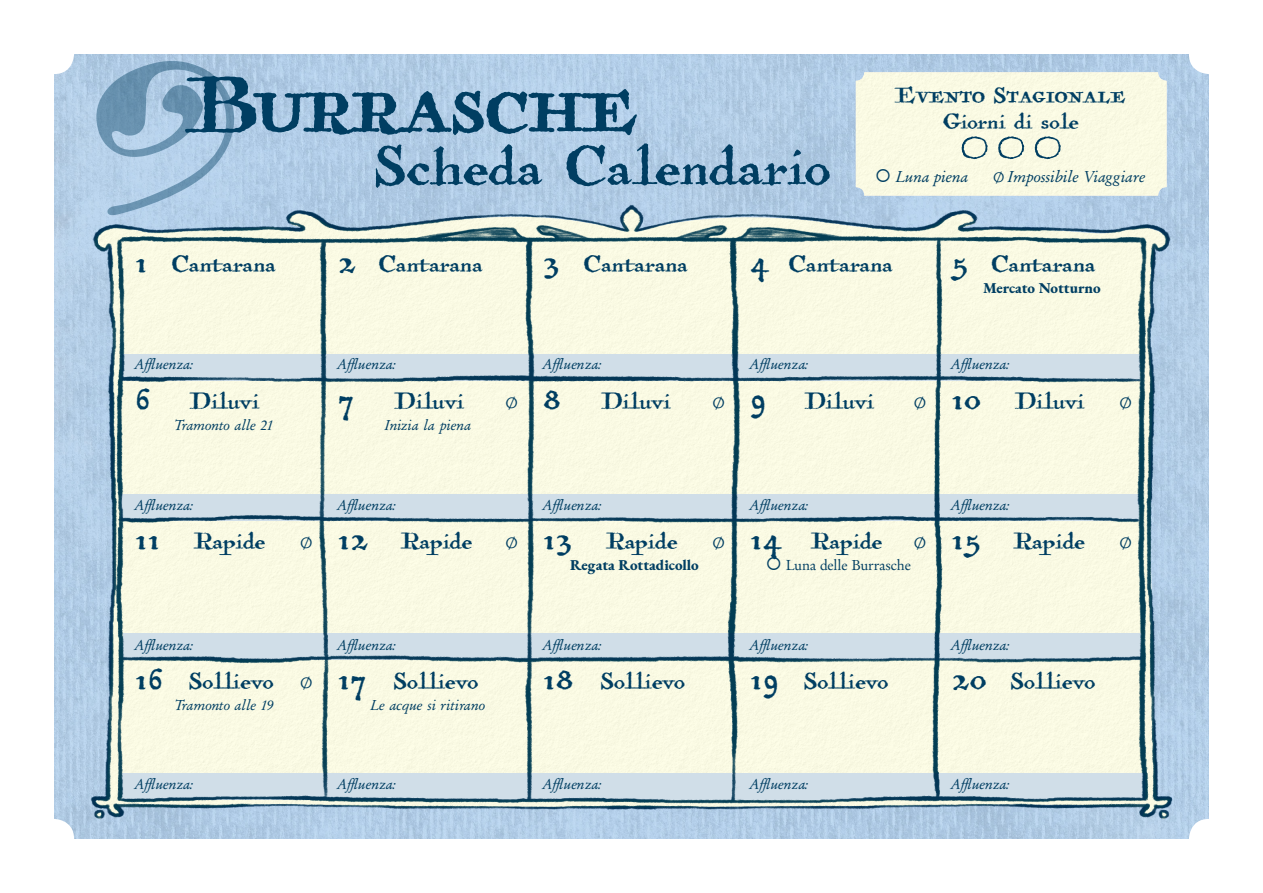
<style>
.page{position:relative;width:1263px;height:893px;background:#fff}
.page>*{position:absolute;margin:0;border:0;box-sizing:border-box;transform-origin:0 0}
.Season_Header{font:105px "Antiquarian";letter-spacing:.09em;color:#003e62}
.Season_Header-2{font:72px "Antiquarian";color:#003e62}
.t1{font:30px "Antiquarian";color:#003e62}
.Boccioli_H4{font:28.5px "Antiquarian";letter-spacing:.085em;color:#003e62}
.Boccioli_H4-2{font:28.5px "Antiquarian";color:#003e62}
.t2{font:18px "EB Garamond";color:#003e62}
.Calender_text{font:italic 16.5px "Garamond Oldstyle FS";letter-spacing:-.005em;color:#003e62}
.Calender_text-2{font:italic 15px "Garamond Oldstyle FS";letter-spacing:-.005em;color:#003e62}
.Calender_text-3{font:800 15px "EB Garamond";color:#003e62}
.Calender_text-4{font:15px "Garamond Oldstyle FS";letter-spacing:-.005em;color:#003e62}
.s1{font-family:"EB Garamond";font-style:normal}
.s2{font-size:45px}
.s3{font-family:"EB Garamond";font-size:18px}
</style>
<div class="page">
<img style="left:54px;top:54px;width:1155px;height:785px">
<img style="left:79px;top:187px;width:1112px;height:652px">
<div style="left:856px;top:72px;width:310px;height:124px;background:#fafae3"></div>
<svg style="left:962px;top:136px;width:25px;height:23px"></svg>
<svg style="left:998px;top:136px;width:26px;height:23px"></svg>
<svg style="left:1035px;top:136px;width:26px;height:23px"></svg>
<svg style="left:76px;top:54px;width:177px;height:163px;background:#b3cee7"></svg>
<p class="Season_Header" style="left:187px;top:32px;width:434px">Burrasche</p>
<p class="Season_Header-2" style="left:374px;top:116px;width:459px">Scheda Calendario</p>
<p class="Boccioli_H4" style="left:895px;top:76px;width:227px">Evento Stagionale</p>
<p class="Boccioli_H4-2" style="left:943px;top:101px;width:138px">Giorni di sole</p>
<p class="Calender_text" style="left:875px;top:167px;width:95px">○ Luna piena</p>
<p class="Calender_text" style="left:993px;top:167px;width:154px"><span class="s1">∅</span> Impossibile Viaggiare</p>
<p class="t1" style="left:135px;top:243px;width:142px"><span class="s2">1</span> Cantarana</p>
<p class="t1" style="left:338px;top:243px;width:147px"><span class="s2">2</span> Cantarana</p>
<p class="t1" style="left:544px;top:243px;width:146px"><span class="s2">3</span> Cantarana</p>
<p class="t1" style="left:750px;top:243px;width:144px"><span class="s2">4</span> Cantarana</p>
<p class="t1" style="left:952px;top:243px;width:146px"><span class="s2">5</span> Cantarana</p>
<p class="Calender_text-3" style="left:983px;top:278px;width:119px">Mercato Notturno</p>
<p class="Calender_text-2" style="left:135px;top:355px;width:59px">Affluenza:</p>
<p class="Calender_text-2" style="left:338px;top:355px;width:59px">Affluenza:</p>
<p class="Calender_text-2" style="left:544px;top:355px;width:59px">Affluenza:</p>
<p class="Calender_text-2" style="left:750px;top:355px;width:59px">Affluenza:</p>
<p class="Calender_text-2" style="left:952px;top:355px;width:59px">Affluenza:</p>
<p class="t1" style="left:135px;top:380px;width:126px"><span class="s2">6</span> Diluvi</p>
<p class="Calender_text-2" style="left:174px;top:416px;width:101px">Tramonto alle 21</p>
<p class="t1" style="left:338px;top:380px;width:128px"><span class="s2">7</span> Diluvi</p>
<p class="t2" style="left:506px;top:390px;width:14px">∅</p>
<p class="Calender_text-2" style="left:385px;top:416px;width:88px">Inizia la piena</p>
<p class="t1" style="left:544px;top:380px;width:129px"><span class="s2">8</span> Diluvi</p>
<p class="t2" style="left:713px;top:390px;width:14px">∅</p>
<p class="t1" style="left:750px;top:380px;width:125px"><span class="s2">9</span> Diluvi</p>
<p class="t2" style="left:914px;top:390px;width:14px">∅</p>
<p class="t1" style="left:952px;top:380px;width:181px"><span class="s2">1o</span> Diluvi <span class="s3">∅</span></p>
<p class="Calender_text-2" style="left:135px;top:496px;width:59px">Affluenza:</p>
<p class="t1" style="left:135px;top:520px;width:179px"><span class="s2">11</span> Rapide <span class="s3">∅</span></p>
<p class="Calender_text-2" style="left:338px;top:496px;width:59px">Affluenza:</p>
<p class="t1" style="left:338px;top:520px;width:181px"><span class="s2">12</span> Rapide <span class="s3">∅</span></p>
<p class="Calender_text-2" style="left:544px;top:496px;width:59px">Affluenza:</p>
<p class="t1" style="left:544px;top:520px;width:183px"><span class="s2">13</span> Rapide <span class="s3">∅</span></p>
<p class="Calender_text-3" style="left:570px;top:554px;width:130px">Regata Rottadicollo</p>
<p class="Calender_text-2" style="left:750px;top:496px;width:59px">Affluenza:</p>
<p class="t1" style="left:750px;top:520px;width:177px"><span class="s2">14</span> Rapide <span class="s3">∅</span></p>
<p class="Calender_text-4" style="left:766px;top:556px;width:146px">○ Luna delle Burrasche</p>
<p class="Calender_text-2" style="left:952px;top:496px;width:59px">Affluenza:</p>
<p class="t1" style="left:952px;top:520px;width:181px"><span class="s2">15</span> Rapide <span class="s3">∅</span></p>
<p class="Calender_text-2" style="left:135px;top:637px;width:59px">Affluenza:</p>
<p class="Calender_text-2" style="left:338px;top:637px;width:59px">Affluenza:</p>
<p class="Calender_text-2" style="left:544px;top:637px;width:59px">Affluenza:</p>
<p class="Calender_text-2" style="left:750px;top:637px;width:59px">Affluenza:</p>
<p class="Calender_text-2" style="left:952px;top:637px;width:59px">Affluenza:</p>
<p class="t1" style="left:135px;top:660px;width:179px"><span class="s2">16</span> Sollievo <span class="s3">∅</span></p>
<p class="Calender_text-2" style="left:174px;top:697px;width:101px">Tramonto alle 19</p>
<p class="t1" style="left:338px;top:660px;width:142px"><span class="s2">17</span> Sollievo</p>
<p class="Calender_text-2" style="left:371px;top:697px;width:116px">Le acque si ritirano</p>
<p class="t1" style="left:544px;top:660px;width:143px"><span class="s2">18</span> Sollievo</p>
<p class="t1" style="left:750px;top:660px;width:140px"><span class="s2">19</span> Sollievo</p>
<p class="t1" style="left:952px;top:660px;width:145px"><span class="s2">2o</span> Sollievo</p>
<p class="Calender_text-2" style="left:135px;top:775px;width:59px">Affluenza:</p>
<p class="Calender_text-2" style="left:338px;top:775px;width:59px">Affluenza:</p>
<p class="Calender_text-2" style="left:544px;top:775px;width:59px">Affluenza:</p>
<p class="Calender_text-2" style="left:750px;top:775px;width:59px">Affluenza:</p>
<p class="Calender_text-2" style="left:952px;top:775px;width:59px">Affluenza:</p>
</div>
